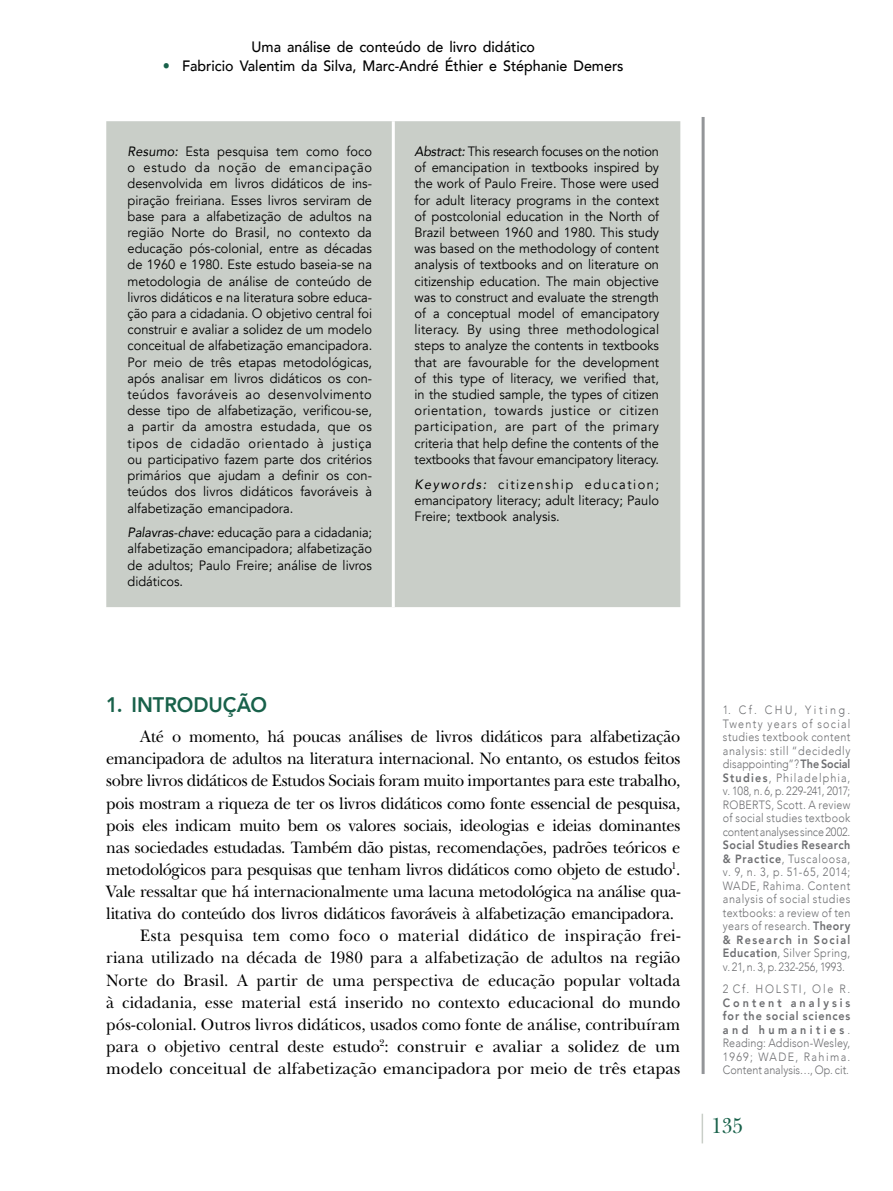
<style>
.page{position:relative;width:893px;height:1191px;background:#fff}
.page>*{position:absolute;margin:0;border:0;box-sizing:border-box;transform-origin:0 0}
.t1{font:22.5px "New Baskerville Std";color:#18614a;scale:.9 1}
.t2{font:800 21px "Avenir";letter-spacing:-.005em;color:#18614a;scale:.95 1}
.t3{font:17.25px "New Baskerville Std";letter-spacing:-.01em;color:#000;scale:.95 1}
.t4{font:17.25px "New Baskerville Std";letter-spacing:-.01em;color:#000}
.t5{font:17.25px "New Baskerville Std";letter-spacing:.02em;color:#000;scale:.95 1}
.t6{font:500 15px "Avenir";color:#000;scale:.95 1}
.t7{font:13.5px/16.2px "Avenir";color:#000;text-align:justify;scale:.95 1}
.t8{font:300 12px/13.5px "Avenir";letter-spacing:.02em;color:#6d6e71;text-align:justify;scale:.9 1}
.t9{font:300 12px "Avenir";letter-spacing:.16em;color:#6d6e71;scale:.9 1}
.s1{color:#18614a}
.s2{font-style:italic}
.s3{font-weight:800}
</style>
<div class="page">
<hr style="left:702px;top:117px;width:3px;height:957px;background:#939598">
<hr style="left:702px;top:1113px;width:1px;height:30px;background:#c9cec8">
<div style="left:106px;top:121px;width:574px;height:486px;background:#c9cec8"></div>
<hr style="left:392px;top:121px;width:3px;height:486px;background:#fff">
<p class="t6" style="left:252px;top:33px;width:300px">Uma análise de conteúdo de livro didático</p>
<p class="t6" style="left:163px;top:53px;width:486px"><span class="s1">•</span> Fabricio Valentim da Silva, Marc-André Éthier e Stéphanie Demers</p>
<p class="t7" style="left:128px;top:143px;width:259px"><span class="s2">Resumo:</span> Esta pesquisa tem como foco o estudo da noção de emancipação desenvolvida em livros didáticos de ins&shy;piração freiriana. Esses livros serviram de base para a alfabetização de adultos na região Norte do Brasil, no contexto da educação pós-colonial, entre as décadas de 1960 e 1980. Este estudo baseia-se na metodologia de análise de conteúdo de livros didáticos e na literatura sobre educa&shy;ção para a cidadania. O objetivo central foi construir e avaliar a solidez de um modelo conceitual de alfabetização emancipadora.<br>Por meio de três etapas metodológicas, após analisar em livros didáticos os con&shy;teúdos favoráveis ao desenvolvimento desse tipo de alfabetização, verificou-se, a partir da amostra estudada, que os tipos de cidadão orientado à justiça ou participativo fazem parte dos critérios primários que ajudam a definir os con&shy;teúdos dos livros didáticos favoráveis à alfabetização emancipadora.</p>
<p class="t7" style="left:128px;top:525px;width:259px"><span class="s2">Palavras-chave:</span> educação para a cidadania; alfabetização emancipadora; alfabetização de adultos; Paulo Freire; análise de livros didáticos.</p>
<p class="t7" style="left:415px;top:143px;width:259px"><span class="s2">Abstract:</span> This research focuses on the notion of emancipation in textbooks inspired by the work of Paulo Freire. Those were used for adult literacy programs in the context of postcolonial education in the North of Brazil between 1960 and 1980. This study was based on the methodology of content analysis of textbooks and on literature on citizenship education. The main objective was to construct and evaluate the strength of a conceptual model of emancipatory literacy. By using three methodological steps to analyze the contents in textbooks that are favourable for the development of this type of literacy, we verified that, in the studied sample, the types of citizen orientation, towards justice or citizen participation, are part of the primary criteria that help define the contents of the textbooks that favour emancipatory literacy.</p>
<p class="t7" style="left:415px;top:476px;width:259px"><span class="s2">Keywords:</span> citizenship education; emancipatory literacy; adult literacy; Paulo Freire; textbook analysis.</p>
<h2 class="t2" style="left:106px;top:688px;width:171px">1. INTRODUÇÃO</h2>
<p class="t3" style="left:140px;top:726px;width:570px">Até o momento, há poucas análises de livros didáticos para alfabetização</p>
<p class="t3" style="left:106px;top:748px;width:606px">emancipadora de adultos na literatura internacional. No entanto, os estudos feitos</p>
<p class="t3" style="left:106px;top:771px;width:606px">sobre livros didáticos de Estudos Sociais foram muito importantes para este trabalho,</p>
<p class="t3" style="left:106px;top:793px;width:606px">pois mostram a riqueza de ter os livros didáticos como fonte essencial de pesquisa,</p>
<p class="t3" style="left:106px;top:815px;width:606px">pois eles indicam muito bem os valores sociais, ideologias e ideias dominantes</p>
<p class="t3" style="left:106px;top:837px;width:606px">nas sociedades estudadas. Também dão pistas, recomendações, padrões teóricos e</p>
<p class="t3" style="left:106px;top:859px;width:606px">metodológicos para pesquisas que tenham livros didáticos como objeto de estudo<sup>1</sup>.</p>
<p class="t3" style="left:106px;top:881px;width:606px">Vale ressaltar que há internacionalmente uma lacuna metodológica na análise qua-</p>
<p class="t3" style="left:106px;top:903px;width:599px">litativa do conteúdo dos livros didáticos favoráveis à alfabetização emancipadora.</p>
<p class="t5" style="left:140px;top:925px;width:570px">Esta pesquisa tem como foco o material didático de inspiração frei-</p>
<p class="t3" style="left:106px;top:947px;width:606px">riana utilizado na década de 1980 para a alfabetização de adultos na região</p>
<p class="t3" style="left:106px;top:970px;width:606px">Norte do Brasil. A partir de uma perspectiva de educação popular voltada</p>
<p class="t3" style="left:106px;top:992px;width:606px">à cidadania, esse material está inserido no contexto educacional do mundo</p>
<p class="t3" style="left:106px;top:1014px;width:606px">pós-colonial. Outros livros didáticos, usados como fonte de análise, contribuíram</p>
<p class="t3" style="left:106px;top:1036px;width:606px">para o objetivo central deste estudo<sup>2</sup>: construir e avaliar a solidez de um</p>
<p class="t4" style="left:106px;top:1058px;width:576px">modelo conceitual de alfabetização emancipadora por meio de três etapas</p>
<p class="t8" style="left:723px;top:703px;width:143px">1. Cf. CHU, Yiting.<br>Twenty years of social studies textbook content analysis: still “decidedly disappointing”? <span class="s3">The Social Studies</span>, Philadelphia, v. 108, n. 6, p. 229-241, 2017; ROBERTS, Scott. A review of social studies textbook content analyses since 2002.</p>
<p class="t8" style="left:723px;top:838px;width:143px"><span class="s3">Social Studies Research &amp; Practice</span>, Tuscaloosa, v. 9, n. 3, p. 51-65, 2014; WADE, Rahima. Content analysis of social studies textbooks: a review of ten years of research. <span class="s3">Theory &amp; Research in Social Education</span>, Silver Spring, v. 21, n. 3, p. 232-256, 1993.</p>
<p class="t9" style="left:723px;top:981px;width:143px">2 Cf. HOLSTI, Ole R.</p>
<p class="t8" style="left:723px;top:995px;width:143px"><span class="s3">Content analysis for the social sciences and humanities</span>.<br>Reading: Addison-Wesley, 1969; WADE, Rahima.<br>Content analysis…, Op. cit.</p>
<h1 class="t1" style="left:711px;top:1113px;width:37px">135</h1>
</div>
